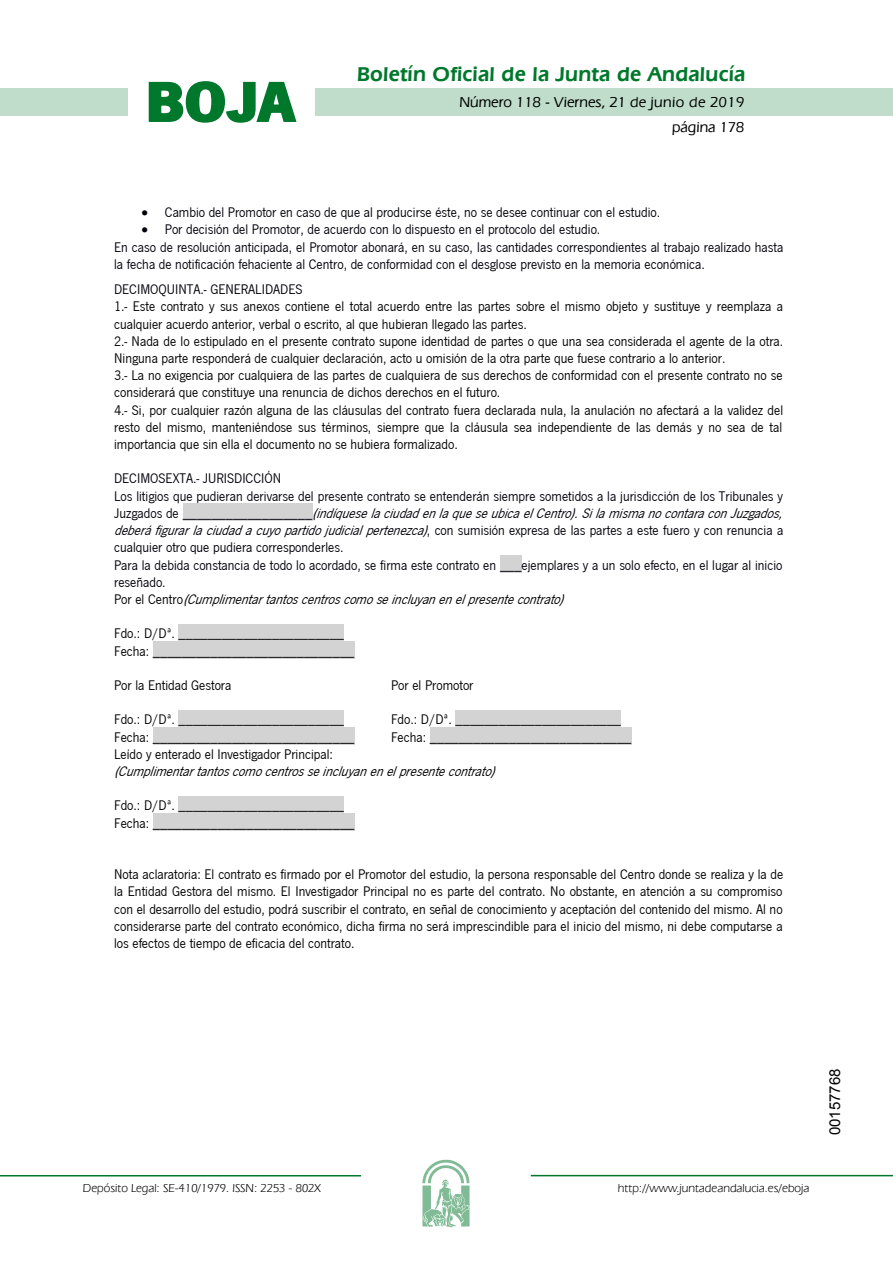
<style>
.page{position:relative;width:893px;height:1263px;background:#fff}
.page>*{position:absolute;margin:0;border:0;box-sizing:border-box;transform-origin:0 0}
.t1{font:700 57.75px "News Got T";color:#00782c;scale:1.14 1}
.t2{font:600 21px "Eras IT Cby BT";letter-spacing:.01em;color:#00782c}
.t3{font:500 15px/24.5px "Eras IT Cby BT";color:#000;text-align:right}
.t4{font:15px "Arial";color:#000}
.t5{font:14.4px/17.2px "News Got T";letter-spacing:.005em;color:#000}
.t6{font:14.4px/17.2px "News Got T";color:#00000a}
.t7{font:italic 14.4px "News Got T";color:#000}
.t8{font:12px "Eras IT Cby BT";color:#000}
.s1{font-style:italic}
.s2{color:#000}
.s3{font-style:italic;color:#000}
</style>
<div class="page">
<div style="left:315px;top:88px;width:577px;height:28px;background:#bfddca"></div>
<div style="left:0;top:88px;width:128px;height:28px;background:#bfddca"></div>
<hr style="left:0;top:1175px;width:361px;height:2px;background:#00782c">
<svg style="left:422px;top:1159px;width:47px;height:68px"></svg>
<hr style="left:531px;top:1175px;width:361px;height:1px;background:#00782c">
<svg style="left:148px;top:81px;width:149px;height:42px"></svg>
<div style="left:183px;top:504px;width:129px;height:17px;background:#d3d3d3"></div>
<div style="left:500px;top:555px;width:21px;height:17px;background:#d3d3d3"></div>
<div style="left:179px;top:624px;width:165px;height:17px;background:#d3d3d3"></div>
<div style="left:153px;top:641px;width:201px;height:17px;background:#d3d3d3"></div>
<div style="left:179px;top:710px;width:165px;height:17px;background:#d3d3d3"></div>
<div style="left:455px;top:710px;width:166px;height:17px;background:#d3d3d3"></div>
<div style="left:153px;top:727px;width:201px;height:17px;background:#d3d3d3"></div>
<div style="left:430px;top:727px;width:201px;height:17px;background:#d3d3d3"></div>
<div style="left:179px;top:796px;width:165px;height:17px;background:#d3d3d3"></div>
<div style="left:153px;top:813px;width:201px;height:17px;background:#d3d3d3"></div>
<h1 class="t1" style="left:145px;top:68px;width:133px">BOJA</h1>
<h2 class="t2" style="left:357px;top:62px;width:390px">Boletín Oficial de la Junta de Andalucía</h2>
<p class="t3" style="left:459px;top:90px;width:286px">Número 118 - Viernes, 21 de junio de 2019 página 178</p>
<p class="t6" style="left:141px;top:203px;width:520px">• Cambio del Promotor en caso de que al producirse éste, no se desee continuar con el estudio.</p>
<p class="t6" style="left:114px;top:220px;width:670px;text-indent:27px">• Por decisión del Promotor, de acuerdo con lo dispuesto en el protocolo del estudio.<br>En caso de resolución anticipada, el Promotor abonará, en su caso, las cantidades correspondientes al trabajo realizado hasta la fecha de notificación fehaciente al Centro, de conformidad con el desglose previsto en la memoria económica.</p>
<p class="t6" style="left:114px;top:280px;width:190px">DECIMOQUINTA.- GENERALIDADES</p>
<p class="t5" style="left:114px;top:297px;width:670px">1.- Este contrato y sus anexos contiene el total acuerdo entre las partes sobre el mismo objeto y sustituye y reemplaza a cualquier acuerdo anterior, verbal o escrito, al que hubieran llegado las partes.<br>2.- Nada de lo estipulado en el presente contrato supone identidad de partes o que una sea considerada el agente de la otra.<br>Ninguna parte responderá de cualquier declaración, acto u omisión de la otra parte que fuese contrario a lo anterior.<br>3.- La no exigencia por cualquiera de las partes de cualquiera de sus derechos de conformidad con el presente contrato no se considerará que constituye una renuncia de dichos derechos en el futuro.<br>4.- Si, por cualquier razón alguna de las cláusulas del contrato fuera declarada nula, la anulación no afectará a la validez del resto del mismo, manteniéndose sus términos, siempre que la cláusula sea independiente de las demás y no sea de tal importancia que sin ella el documento no se hubiera formalizado.</p>
<p class="t6" style="left:114px;top:469px;width:675px">DECIMOSEXTA.- JURISDICCIÓN<br>Los litigios que pudieran derivarse del presente contrato se entenderán siempre sometidos a la jurisdicción de los Tribunales y J u z g a d o s d e _ _ _ _ _ _ _ _ _ _ _ _ _ _ _ _ _ _ <span class="s1">(indíquese la ciudad en la que se ubica el Centro). Si la misma no contara con Juzgados, deberáfigurarlaciudadacuyopartidojudicialpertenezca)</span>, con sumisión expresa de las partes a este fuero y con renuncia a cualquier otro que pudiera corresponderles.<br>Para la debida constancia de todo lo acordado, se firma este contrato en ___ejemplares y a un solo efecto, en el lugar al inicio reseñado.<br><span class="s2">P o r e l C e n t r o</span> <span class="s3">(Cumplimentartantoscentroscomoseincluyanenelpresentecontrato)</span></p>
<p class="t5" style="left:114px;top:624px;width:242px">Fdo.: D/Dª. _______________________<br>Fecha: ____________________________</p>
<p class="t5" style="left:114px;top:676px;width:119px">Por la Entidad Gestora</p>
<p class="t5" style="left:391px;top:676px;width:84px">Por el Promotor</p>
<p class="t5" style="left:114px;top:710px;width:231px">Fdo.: D/Dª. _______________________</p>
<p class="t5" style="left:391px;top:710px;width:231px">Fdo.: D/Dª. _______________________</p>
<p class="t5" style="left:114px;top:728px;width:242px">Fecha: ____________________________</p>
<p class="t5" style="left:391px;top:728px;width:242px">Fecha: ____________________________</p>
<p class="t5" style="left:114px;top:745px;width:220px">Leído y enterado el Investigador Principal:</p>
<p class="t7" style="left:114px;top:762px;width:388px">(Cumplimentartantoscomocentrosseincluyanenelpresentecontrato)</p>
<p class="t5" style="left:114px;top:796px;width:242px">Fdo.: D/Dª. _______________________<br>Fecha: ____________________________</p>
<p class="t5" style="left:114px;top:865px;width:670px;text-align:justify">Nota aclaratoria: El contrato es firmado por el Promotor del estudio, la persona responsable del Centro donde se realiza y la de la Entidad Gestora del mismo. El Investigador Principal no es parte del contrato. No obstante, en atención a su compromiso con el desarrollo del estudio, podrá suscribir el contrato, en señal de conocimiento y aceptación del contenido del mismo. Al no considerarse parte del contrato económico, dicha firma no será imprescindible para el inicio del mismo, ni debe computarse a los efectos de tiempo de eficacia del contrato.</p>
<p class="t8" style="left:83px;top:1181px;width:239px">Depósito Legal: SE-410/1979. ISSN: 2253 - 802X</p>
<p class="t8" style="left:618px;top:1181px;width:193px">http://www.juntadeandalucia.es/eboja</p>
<p class="t4" style="left:825px;top:1135px;width:68px;rotate:-90deg">00157768</p>
</div>
